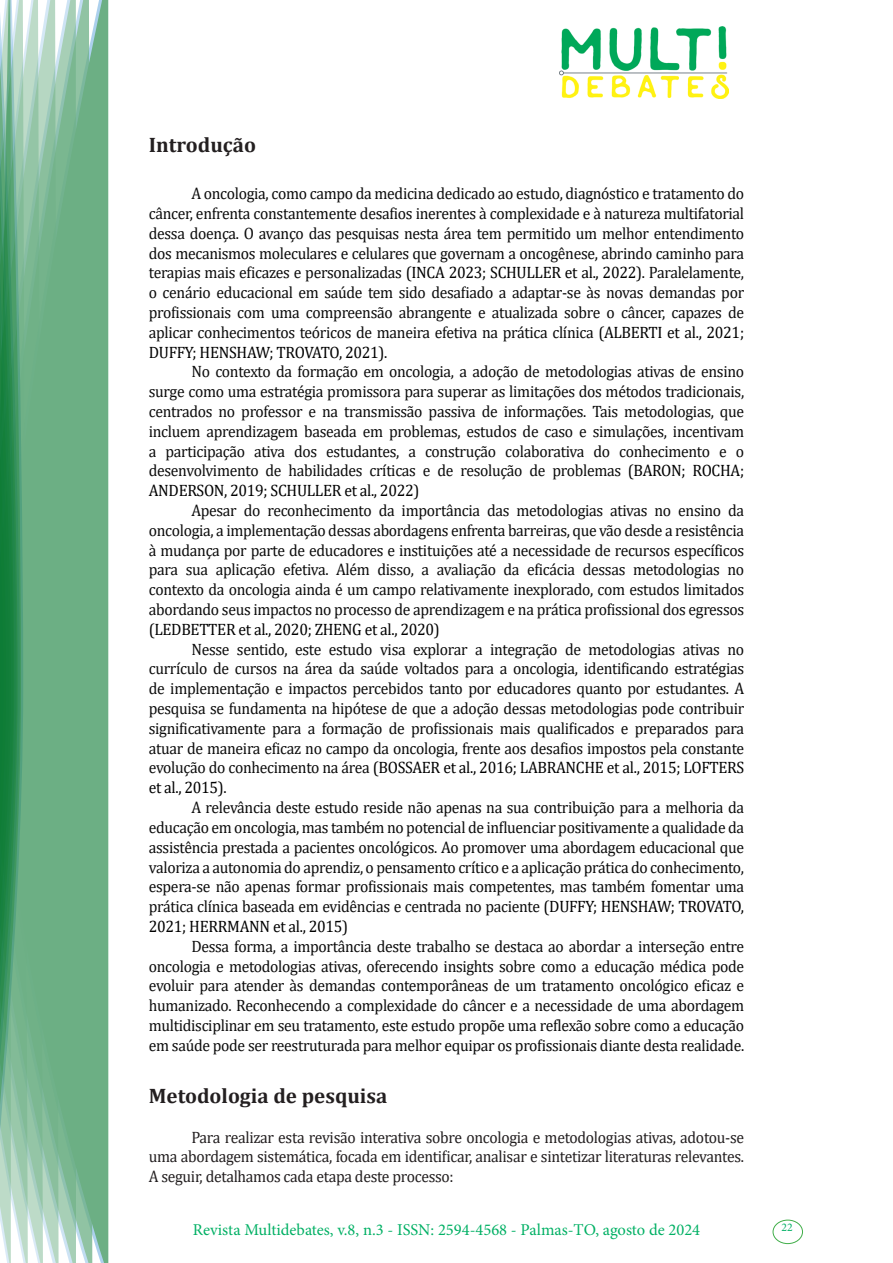
<style>
.page{position:relative;width:893px;height:1263px;background:#fff}
.page>*{position:absolute;margin:0;border:0;box-sizing:border-box;transform-origin:0 0}
.Titulo_2{font:700 21px "Cambria";color:#231f20}
.texto{font:16.5px/19.8px "Cambria";letter-spacing:-.02em;color:#0c0c0c;text-align:justify;scale:.95 1}
.texto-2{font:16.5px/19.8px "Cambria";letter-spacing:-.02em;color:#231f20;text-align:justify;scale:.95 1}
.t1{font:16.5px "Minion Pro";color:#00b064}
.t2{font:11.7px "Minion Pro";color:#00b064}
.s1{color:#000}
</style>
<div class="page">
<img style="left:559px;top:26px;width:169px;height:72px">
<div style="left:95px;top:0;width:14px;height:1263px;background:#6caf84"></div>
<svg style="left:79px;top:0;width:16px;height:1263px;background:#71b289"></svg>
<svg style="left:62px;top:0;width:17px;height:1263px;background:#75b48c"></svg>
<svg style="left:45px;top:0;width:17px;height:1263px;background:#7cb792"></svg>
<svg style="left:30px;top:0;width:15px;height:1263px;background:#80ba96"></svg>
<svg style="left:0;top:0;width:30px;height:1263px;background:#61a97f"></svg>
<div style="left:772px;top:1219px;width:31px;height:25px;border:1px solid #40ae49;border-radius:50%"></div>
<p class="Titulo_2" style="left:149px;top:130px;width:109px">Introdução</p>
<p class="texto" style="left:149px;top:184px;width:628px;text-indent:43px">A oncologia, como campo da medicina dedicado ao estudo, diagnóstico e tratamento do câncer, enfrenta constantemente desafios inerentes à complexidade e à natureza multifatorial dessa doença. O avanço das pesquisas nesta área tem permitido um melhor entendimento dos mecanismos moleculares e celulares que governam a oncogênese, abrindo caminho para terapias mais eficazes e personalizadas <span class="s1">(INCA 2023; SCHULLER et al., 2022)</span>. Paralelamente, o cenário educacional em saúde tem sido desafiado a adaptar-se às novas demandas por profissionais com uma compreensão abrangente e atualizada sobre o câncer, capazes de aplicar conhecimentos teóricos de maneira efetiva na prática clínica <span class="s1">(ALBERTI et al., 2021; DUFFY; HENSHAW; TROVATO, 2021)</span>.</p>
<p class="texto" style="left:149px;top:362px;width:628px;text-indent:43px">No contexto da formação em oncologia, a adoção de metodologias ativas de ensino surge como uma estratégia promissora para superar as limitações dos métodos tradicionais, centrados no professor e na transmissão passiva de informações. Tais metodologias, que incluem aprendizagem baseada em problemas, estudos de caso e simulações, incentivam a participação ativa dos estudantes, a construção colaborativa do conhecimento e o desenvolvimento de habilidades críticas e de resolução de problemas <span class="s1">(BARON; ROCHA; ANDERSON, 2019; SCHULLER et al., 2022)</span></p>
<p class="texto" style="left:149px;top:500px;width:628px;text-indent:43px">Apesar do reconhecimento da importância das metodologias ativas no ensino da oncologia, a implementação dessas abordagens enfrenta barreiras, que vão desde a resistência à mudança por parte de educadores e instituições até a necessidade de recursos específicos para sua aplicação efetiva. Além disso, a avaliação da eficácia dessas metodologias no contexto da oncologia ainda é um campo relativamente inexplorado, com estudos limitados abordando seus impactos no processo de aprendizagem e na prática profissional dos egressos <span class="s1">(LEDBETTER et al., 2020; ZHENG et al., 2020)</span></p>
<p class="texto" style="left:149px;top:639px;width:628px;text-indent:43px">Nesse sentido, este estudo visa explorar a integração de metodologias ativas no currículo de cursos na área da saúde voltados para a oncologia, identificando estratégias de implementação e impactos percebidos tanto por educadores quanto por estudantes. A pesquisa se fundamenta na hipótese de que a adoção dessas metodologias pode contribuir significativamente para a formação de profissionais mais qualificados e preparados para atuar de maneira eficaz no campo da oncologia, frente aos desafios impostos pela constante evolução do conhecimento na área <span class="s1">(BOSSAER et al., 2016; LABRANCHE et al., 2015; LOFTERS et al., 2015)</span>.</p>
<p class="texto" style="left:149px;top:797px;width:628px;text-indent:43px">A relevância deste estudo reside não apenas na sua contribuição para a melhoria da educação em oncologia, mas também no potencial de influenciar positivamente a qualidade da assistência prestada a pacientes oncológicos. Ao promover uma abordagem educacional que valoriza a autonomia do aprendiz, o pensamento crítico e a aplicação prática do conhecimento, espera-se não apenas formar profissionais mais competentes, mas também fomentar uma prática clínica baseada em evidências e centrada no paciente <span class="s1">(DUFFY; HENSHAW; TROVATO, 2021; HERRMANN et al., 2015)</span></p>
<p class="texto" style="left:149px;top:936px;width:628px;text-indent:43px">Dessa forma, a importância deste trabalho se destaca ao abordar a interseção entre oncologia e metodologias ativas, oferecendo insights sobre como a educação médica pode evoluir para atender às demandas contemporâneas de um tratamento oncológico eficaz e humanizado. Reconhecendo a complexidade do câncer e a necessidade de uma abordagem multidisciplinar em seu tratamento, este estudo propõe uma reflexão sobre como a educação em saúde pode ser reestruturada para melhor equipar os profissionais diante desta realidade.</p>
<p class="Titulo_2" style="left:149px;top:1081px;width:240px">Metodologia de pesquisa</p>
<p class="texto-2" style="left:149px;top:1127px;width:628px;text-indent:43px">Para realizar esta revisão interativa sobre oncologia e metodologias ativas, adotou-se uma abordagem sistemática, focada em identificar, analisar e sintetizar literaturas relevantes.<br>A seguir, detalhamos cada etapa deste processo:</p>
<p class="t1" style="left:193px;top:1218px;width:509px">Revista Multidebates, v.8, n.3 - ISSN: 2594-4568 - Palmas-TO, agosto de 2024</p>
<p class="t2" style="left:781px;top:1219px;width:13px">22</p>
</div>
